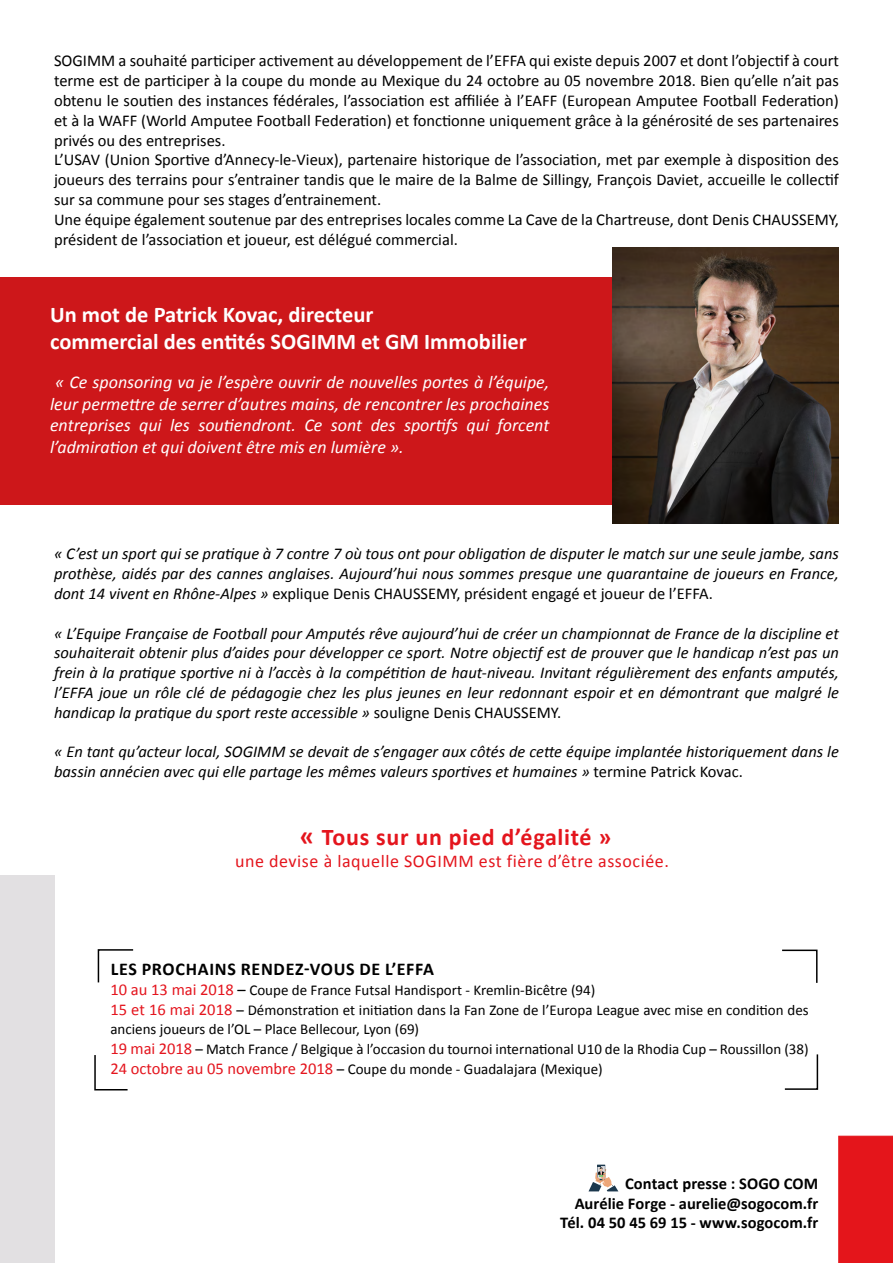
<style>
.page{position:relative;width:893px;height:1263px;background:#fff}
.page>*{position:absolute;margin:0;border:0;box-sizing:border-box;transform-origin:0 0}
.t1{font:700 24px "Calibri";letter-spacing:.03em;color:#e4151d}
.t2{font:700 22.5px/27px "Calibri";color:#fff}
.t3{font:italic 18px/21.6px "Calibri";color:#fff;text-align:justify}
.t4{font:18px "Calibri";letter-spacing:.03em;color:#e4151d}
.t5{font:700 18px "Calibri";letter-spacing:.04em;color:#000}
.t6{font:italic 16.5px/19.8px "Calibri";color:#000;text-align:justify}
.t7{font:16.5px/19.8px "Calibri";color:#000}
.t8{font:700 16.5px/19.8px "Calibri";letter-spacing:.005em;color:#000;text-align:right}
.t9{font:15px/19.8px "Calibri";color:#000}
.s1{font-style:normal}
.s2{font-size:27px}
.s3{font-size:16.5px;color:#e4151e}
.s4{font-size:16.5px}
</style>
<div class="page">
<div style="left:0;top:875px;width:54px;height:388px;background:#e2e0e2"></div>
<div style="left:0;top:277px;width:837px;height:227px;background:#cd171a"></div>
<svg style="left:94px;top:1055px;width:34px;height:36px"></svg>
<div style="left:838px;top:1135px;width:55px;height:128px;background:#e4151b"></div>
<svg style="left:588px;top:1164px;width:30px;height:27px"></svg>
<img style="left:612px;top:247px;width:227px;height:276px">
<svg style="left:784px;top:1054px;width:35px;height:36px"></svg>
<svg style="left:782px;top:949px;width:36px;height:34px"></svg>
<svg style="left:97px;top:949px;width:37px;height:34px"></svg>
<p class="t7" style="left:54px;top:51px;width:786px">SOGIMM a souhaité participer activement au développement de l’EFFA qui existe depuis 2007 et dont l’objectif à court terme est de participer à la coupe du monde au Mexique du 24 octobre au 05 novembre 2018. Bien qu’elle n’ait pas obtenu le soutien des instances fédérales, l’association est affiliée à l’EAFF (European Amputee Football Federation) et à la WAFF (World Amputee Football Federation) et fonctionne uniquement grâce à la générosité de ses partenaires privés ou des entreprises.<br>L’USAV (Union Sportive d’Annecy-le-Vieux), partenaire historique de l’association, met par exemple à disposition des joueurs des terrains pour s’entrainer tandis que le maire de la Balme de Sillingy, François Daviet, accueille le collectif sur sa commune pour ses stages d’entrainement.<br>Une équipe également soutenue par des entreprises locales comme La Cave de la Chartreuse, dont Denis CHAUSSEMY, président de l’association et joueur, est délégué commercial.</p>
<h2 class="t2" style="left:50px;top:301px;width:478px">Un mot de Patrick Kovac, directeur<br>commercial des entités SOGIMM et GM Immobilier</h2>
<p class="t3" style="left:50px;top:371px;width:501px">« Ce sponsoring va je l’espère ouvrir de nouvelles portes à l’équipe, leur permettre de serrer d’autres mains, de rencontrer les prochaines entreprises qui les soutiendront. Ce sont des sportifs qui forcent l’admiration et qui doivent être mis en lumière ».</p>
<p class="t6" style="left:54px;top:543px;width:786px">« C’est un sport qui se pratique à 7 contre 7 où tous ont pour obligation de disputer le match sur une seule jambe, sans prothèse, aidés par des cannes anglaises. Aujourd’hui nous sommes presque une quarantaine de joueurs en France, dont 14 vivent en Rhône-Alpes » <span class="s1">explique Denis CHAUSSEMY, président engagé et joueur de l’EFFA.</span></p>
<p class="t6" style="left:54px;top:622px;width:786px">« L’Equipe Française de Football pour Amputés rêve aujourd’hui de créer un championnat de France de la discipline et souhaiterait obtenir plus d’aides pour développer ce sport. Notre objectif est de prouver que le handicap n’est pas un frein à la pratique sportive ni à l’accès à la compétition de haut-niveau. Invitant régulièrement des enfants amputés, l’EFFA joue un rôle clé de pédagogie chez les plus jeunes en leur redonnant espoir et en démontrant que malgré le handicap la pratique du sport reste accessible » <span class="s1">souligne Denis CHAUSSEMY.</span></p>
<p class="t6" style="left:54px;top:741px;width:786px">« En tant qu’acteur local, SOGIMM se devait de s’engager aux côtés de cette équipe implantée historiquement dans le bassin annécien avec qui elle partage les mêmes valeurs sportives et humaines » <span class="s1">termine Patrick Kovac.</span></p>
<h1 class="t1" style="left:300px;top:822px;width:313px"><span class="s2">«</span> Tous sur un pied d’égalité »</h1>
<p class="t4" style="left:235px;top:849px;width:435px">une devise à laquelle SOGIMM est fière d’être associée.</p>
<p class="t5" style="left:111px;top:957px;width:325px">LES PROCHAINS RENDEZ-VOUS DE L’EFFA</p>
<p class="t9" style="left:110px;top:980px;width:700px"><span class="s3">10 au 13 mai 2018</span> <span class="s4">–</span> Coupe de France Futsal Handisport - Kremlin-Bicêtre (94)<br><span class="s3">15 et 16 mai 2018</span> – Démonstration et initiation dans la Fan Zone de l’Europa League avec mise en condition des anciens joueurs de l’OL – Place Bellecour, Lyon (69)<br><span class="s3">19 mai 2018</span> – Match France / Belgique à l’occasion du tournoi international U10 de la Rhodia Cup – Roussillon (38)<br><span class="s3">24 octobre au 05 novembre 2018</span> – Coupe du monde - Guadalajara (Mexique)</p>
<p class="t8" style="left:560px;top:1173px;width:259px">Contact presse : SOGO COM<br>Aurélie Forge - aurelie@sogocom.fr<br>Tél. 04 50 45 69 15 - www.sogocom.fr</p>
</div>
